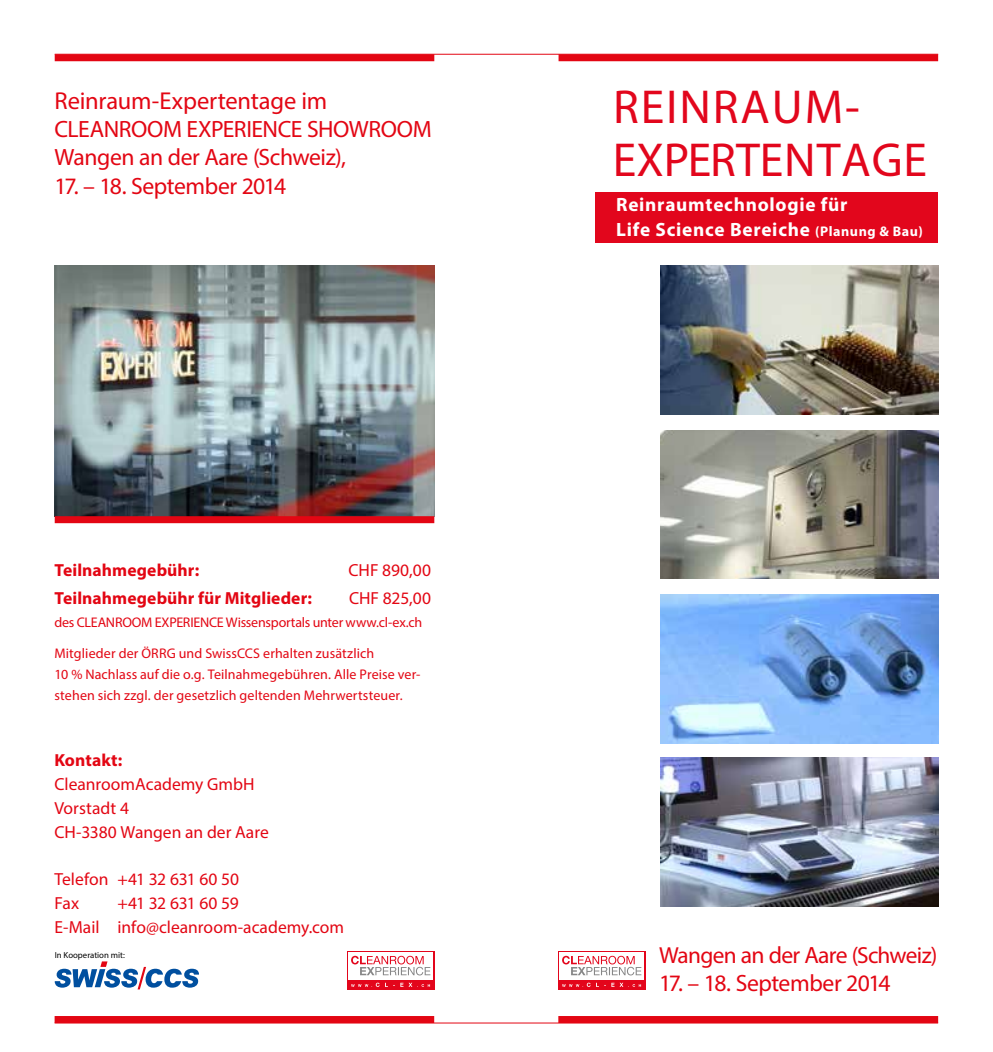
<style>
.page{position:relative;width:993px;height:1052px;background:#fff}
.page>*{position:absolute;margin:0;border:0;box-sizing:border-box;transform-origin:0 0}
.t1{font:47.77px "Myriad Pro";letter-spacing:.02em;color:#e2061c}
.t2{font:47.77px "Myriad Pro";letter-spacing:.04em;color:#e2061c}
.t3{font:24.5px "Myriad Pro";letter-spacing:-.005em;color:#e30613}
.t4{font:23.62px/28.3px "Myriad Pro";letter-spacing:-.02em;color:#e30613}
.t5{font:23.28px "Myriad Pro";letter-spacing:-.03em;color:#e30613}
.t6{font:700 19.25px/24.5px "Myriad Pro";letter-spacing:.04em;color:#fff}
.t7{font:17.5px/23.8px "Myriad Pro";color:#e30613}
.t8{font:700 17.5px "Myriad Pro";letter-spacing:.005em;color:#e30613}
.t9{font:14px/21px "Myriad Pro";letter-spacing:.005em;color:#e30613}
.t10{font:14px "Myriad Pro";letter-spacing:-.015em;color:#e30613}
.t11{font:8.75px "Myriad Pro";color:#000}
.s1{font-size:14px}
.s2{font-size:23.62px}
</style>
<div class="page">
<img style="left:55px;top:265px;width:379px;height:251px">
<img style="left:660px;top:595px;width:278px;height:148px">
<img style="left:660px;top:266px;width:278px;height:149px">
<img style="left:660px;top:430px;width:278px;height:149px">
<img style="left:660px;top:757px;width:278px;height:149px">
<svg style="left:55px;top:961px;width:144px;height:28px"></svg>
<hr style="left:55px;top:54px;width:882px;height:1px;background:#e30613">
<div style="left:558px;top:54px;width:379px;height:7px;background:#e30613"></div>
<hr style="left:55px;top:1022px;width:882px;height:1px;background:#e30613">
<div style="left:558px;top:1016px;width:379px;height:7px;background:#e30613"></div>
<div style="left:55px;top:54px;width:379px;height:7px;background:#e30613"></div>
<div style="left:55px;top:1016px;width:379px;height:7px;background:#e30613"></div>
<div style="left:594px;top:192px;width:342px;height:51px;background:#e2061c"></div>
<svg style="left:558px;top:951px;width:87px;height:39px"></svg>
<div style="left:559px;top:952px;width:85px;height:27px;background:#fff"></div>
<svg style="left:562px;top:956px;width:79px;height:19px"></svg>
<svg style="left:562px;top:982px;width:79px;height:5px"></svg>
<svg style="left:347px;top:951px;width:87px;height:39px"></svg>
<div style="left:348px;top:952px;width:85px;height:27px;background:#fff"></div>
<svg style="left:351px;top:956px;width:79px;height:19px"></svg>
<svg style="left:351px;top:982px;width:79px;height:5px"></svg>
<div style="left:55px;top:516px;width:379px;height:7px;background:#e30613"></div>
<h2 class="t3" style="left:55px;top:85px;width:274px">Reinraum-Expertentage im</h2>
<h3 class="t4" style="left:55px;top:114px;width:378px">CLEANROOM EXPERIENCE SHOWROOM<br>Wangen an der Aare (Schweiz),</h3>
<h3 class="t4" style="left:55px;top:171px;width:233px">17. – 18. September 2014</h3>
<p class="t8" style="left:54px;top:558px;width:146px">Teilnahmegebühr:</p>
<p class="t7" style="left:348px;top:557px;width:84px">CHF 890,00</p>
<p class="t8" style="left:54px;top:587px;width:259px">Teilnahmegebühr für Mitglieder:</p>
<p class="t7" style="left:349px;top:586px;width:83px">CHF 825,00</p>
<p class="t10" style="left:54px;top:613px;width:369px">des CLEANROOM EXPERIENCE Wissensportals unter www.cl-ex.ch</p>
<p class="t9" style="left:54px;top:643px;width:367px">Mitglieder der ÖRRG und SwissCCS erhalten zusätzlich<br>10 % Nachlass auf die o.g. Teilnahmegebühren. Alle Preise ver&shy;stehen sich zzgl. der gesetzlich geltenden Mehrwertsteuer.</p>
<p class="t8" style="left:54px;top:749px;width:69px">Kontakt:</p>
<p class="t7" style="left:54px;top:772px;width:216px">CleanroomAcademy GmbH<br>Vorstadt 4<br>CH-3380 Wangen an der Aare</p>
<p class="t7" style="left:54px;top:867px;width:186px">Telefon +41 32 631 60 50<br>Fax</p>
<p class="t7" style="left:54px;top:891px;width:291px;text-indent:63px">+41 32 631 60 59<br>E-Mail info@cleanroom-academy.com</p>
<h1 class="t2" style="left:612px;top:77px;width:248px">REINRAUM-</h1>
<h1 class="t1" style="left:612px;top:130px;width:316px">EXPERTENTAGE</h1>
<h3 class="t6" style="left:616px;top:192px;width:308px">Reinraumtechnologie für<br>Life Science Bereiche <span class="s1">(Planung &amp; Bau)</span></h3>
<p class="t11" style="left:55px;top:949px;width:72px">In Kooperation mit:</p>
<h3 class="t5" style="left:659px;top:940px;width:280px">Wangen <span class="s2">an der Aare</span> (Schweiz)</h3>
<h3 class="t4" style="left:659px;top:968px;width:233px">17. – 18. September 2014</h3>
</div>
